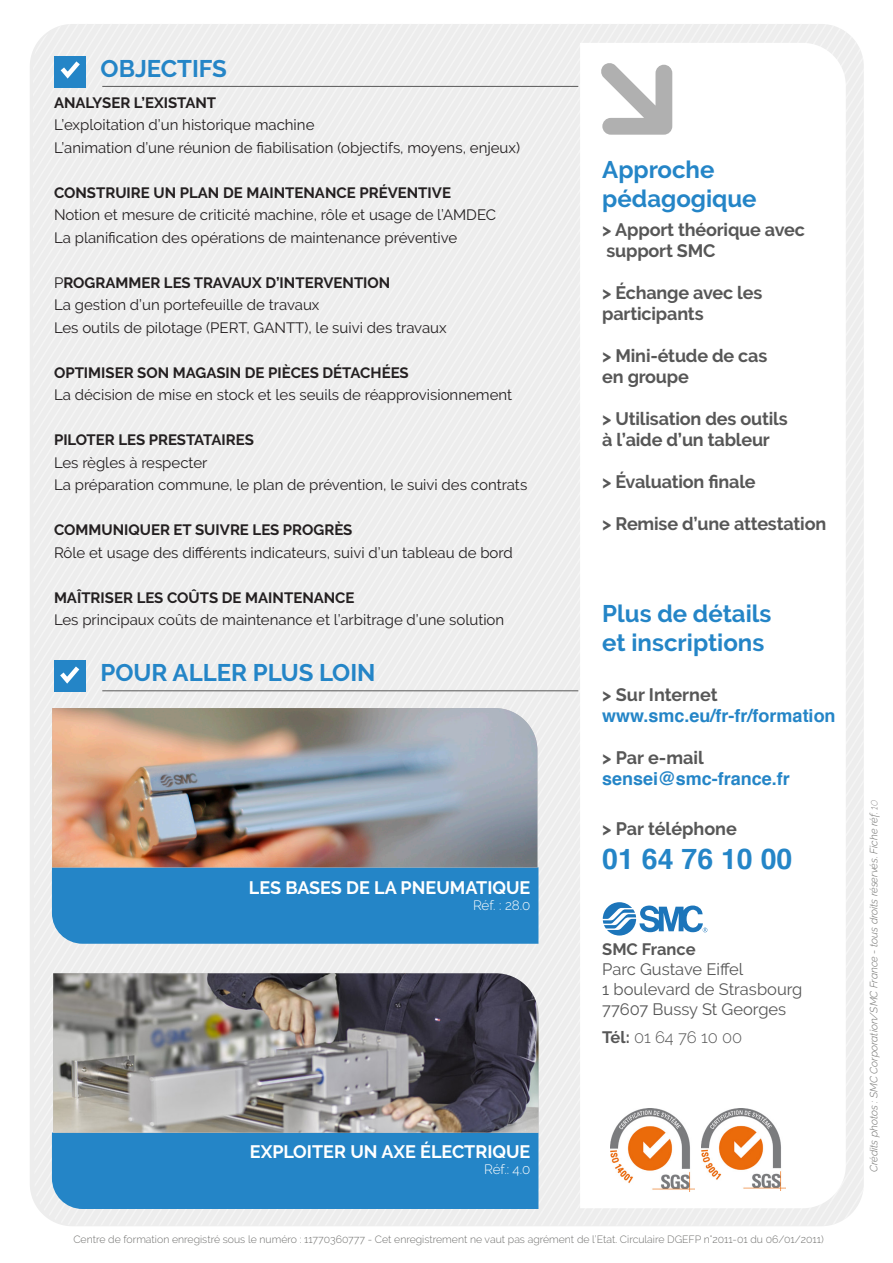
<style>
.page{position:relative;width:893px;height:1263px;background:#fff}
.page>*{position:absolute;margin:0;border:0;box-sizing:border-box;transform-origin:0 0}
.t1{font:700 28.5px "Helvetica";color:#2485c7}
.t2{font:700 24px/28.8px "Raleway";color:#2485c7}
.t3{font:700 18px/21px "Raleway";letter-spacing:-.01em;color:#575757}
.t4{font:700 18px "Raleway";color:#fff}
.t5{font:700 18px "Helvetica";color:#2485c7}
.t6{font:16.5px "Raleway";color:#575757}
.t7{font:300 16.5px "Raleway";color:#575757}
.t8{font:700 16.5px "Raleway";color:#575757}
.t9{font:15px "Raleway";color:#231f20}
.t10{font:700 15px "Raleway";color:#231f20}
.t11{font:300 13.5px "Raleway";letter-spacing:-.005em;color:#fff}
.t12{font:300 10.5px "Raleway";color:#70706e}
.t13{font:italic 300 10.5px "Raleway";color:#70706e}
.s1{font-weight:400}
.s2{font-weight:700}
.s3{font-weight:100;color:#231f20}
</style>
<div class="page">
<svg style="left:833px;top:26px;width:30px;height:31px"></svg>
<div style="left:541px;top:714px;width:323px;height:512px;background:#ededed"></div>
<div style="left:549px;top:727px;width:315px;height:499px;background:#ededed"></div>
<div style="left:557px;top:740px;width:307px;height:486px;background:#ededed"></div>
<div style="left:565px;top:753px;width:299px;height:473px;background:#ededed"></div>
<div style="left:574px;top:766px;width:290px;height:460px;background:#ededed"></div>
<div style="left:698px;top:964px;width:166px;height:262px;background:#ededed"></div>
<svg style="left:580px;top:43px;width:266px;height:1165px"></svg>
<svg style="left:600px;top:62px;width:72px;height:73px"></svg>
<svg style="left:603px;top:902px;width:104px;height:33px"></svg>
<img style="left:610px;top:1109px;width:84px;height:82px">
<img style="left:702px;top:1108px;width:84px;height:82px">
<div style="left:54px;top:660px;width:31px;height:32px;background:#2485c7"></div>
<div style="left:33px;top:24px;width:163px;height:257px;background:#ededed"></div>
<hr style="left:102px;top:86px;width:476px;height:1px;background:#575757">
<hr style="left:102px;top:690px;width:476px;height:1px;background:#575757">
<div style="left:52px;top:867px;width:486px;height:77px;background:#2485c7"></div>
<img style="left:52px;top:708px;width:485px;height:159px">
<div style="left:52px;top:1132px;width:486px;height:77px;background:#2485c7"></div>
<img style="left:53px;top:973px;width:485px;height:159px">
<svg style="left:60px;top:666px;width:20px;height:18px"></svg>
<p class="t2" style="left:101px;top:54px;width:128px">OBJECTIFS</p>
<p class="t10" style="left:54px;top:94px;width:164px">ANALYSER L’EXISTANT</p>
<p class="t9" style="left:54px;top:116px;width:262px">L’exploitation d’un historique machine</p>
<p class="t9" style="left:54px;top:139px;width:468px">L’animation d’une réunion de fiabilisation (objectifs, moyens, enjeux)</p>
<p class="t10" style="left:54px;top:184px;width:398px">CONSTRUIRE UN PLAN DE MAINTENANCE PRÉVENTIVE</p>
<p class="t9" style="left:54px;top:206px;width:444px">Notion et mesure de criticité machine, rôle et usage de l’AMDEC</p>
<p class="t9" style="left:54px;top:229px;width:405px">La planification des opérations de maintenance préventive</p>
<p class="t10" style="left:54px;top:274px;width:338px"><span class="s1">P</span>ROGRAMMER LES TRAVAUX D’INTERVENTION</p>
<p class="t9" style="left:54px;top:296px;width:267px">La gestion d’un portefeuille de travaux</p>
<p class="t9" style="left:54px;top:319px;width:394px">Les outils de pilotage (PERT, GANTT), le suivi des travaux</p>
<p class="t10" style="left:54px;top:364px;width:356px">OPTIMISER SON MAGASIN DE PIÈCES DÉTACHÉES</p>
<p class="t9" style="left:54px;top:386px;width:460px">La décision de mise en stock et les seuils de réapprovisionnement</p>
<p class="t10" style="left:54px;top:432px;width:201px">PILOTER LES PRESTATAIRES</p>
<p class="t9" style="left:54px;top:454px;width:155px">Les règles à respecter</p>
<p class="t9" style="left:54px;top:476px;width:475px">La préparation commune, le plan de prévention, le suivi des contrats</p>
<p class="t10" style="left:54px;top:522px;width:300px">COMMUNIQUER ET SUIVRE LES PROGRÈS</p>
<p class="t9" style="left:54px;top:544px;width:460px">Rôle et usage des différents indicateurs, suivi d’un tableau de bord</p>
<p class="t10" style="left:54px;top:589px;width:302px">MAÎTRISER LES COÛTS DE MAINTENANCE</p>
<p class="t9" style="left:54px;top:611px;width:452px">Les principaux coûts de maintenance et l’arbitrage d’une solution</p>
<p class="t2" style="left:101px;top:658px;width:277px">POUR ALLER PLUS LOIN</p>
<p class="t4" style="left:249px;top:877px;width:283px">LES BASES DE LA PNEUMATIQUE</p>
<p class="t11" style="left:473px;top:898px;width:59px">Réf. : 28.0</p>
<p class="t4" style="left:250px;top:1141px;width:282px">EXPLOITER UN AXE ÉLECTRIQUE</p>
<p class="t11" style="left:484px;top:1161px;width:48px">Réf.: 4.0</p>
<p class="t2" style="left:602px;top:155px;width:156px">Approche pédagogique</p>
<p class="t3" style="left:602px;top:219px;width:204px">&gt; Apport théorique avec</p>
<p class="t3" style="left:606px;top:240px;width:111px">support SMC</p>
<p class="t3" style="left:602px;top:282px;width:162px">&gt; Échange avec les participants</p>
<p class="t3" style="left:602px;top:345px;width:167px">&gt; Mini-étude de cas en groupe</p>
<p class="t3" style="left:602px;top:408px;width:187px">&gt; Utilisation des outils à l’aide d’un tableur</p>
<p class="t3" style="left:602px;top:471px;width:155px">&gt; Évaluation finale</p>
<p class="t3" style="left:602px;top:513px;width:225px">&gt; Remise d’une attestation</p>
<p class="t2" style="left:602px;top:599px;width:171px">Plus de détails et inscriptions</p>
<p class="t3" style="left:602px;top:684px;width:117px">&gt; Sur Internet</p>
<p class="t5" style="left:602px;top:701px;width:235px">www.smc.eu/fr-fr/formation</p>
<p class="t3" style="left:602px;top:747px;width:103px">&gt; Par e-mail</p>
<p class="t5" style="left:602px;top:764px;width:189px">sensei@smc-france.fr</p>
<p class="t3" style="left:602px;top:818px;width:136px">&gt; Par téléphone</p>
<p class="t1" style="left:602px;top:836px;width:192px">01 64 76 10 00</p>
<p class="t8" style="left:602px;top:940px;width:95px">SMC France</p>
<p class="t6" style="left:602px;top:960px;width:143px">Parc Gustave Eiffel</p>
<p class="t6" style="left:602px;top:979px;width:202px">1 boulevard de Strasbourg</p>
<p class="t6" style="left:602px;top:999px;width:185px">77607 Bussy St Georges</p>
<p class="t7" style="left:602px;top:1028px;width:141px"><span class="s2">Tél:</span> 01 64 76 10 00</p>
<p class="t12" style="left:73px;top:1233px;width:752px">Centre de formation enregistré sous le numéro : 11770360777 - Cet enregistrement ne vaut pas agrément de l’Etat. Circulaire DGEFP n°2011-01 du 06/01/2011)</p>
<p class="t13" style="left:868px;top:1172px;width:373px;rotate:-90deg">Crédits photos : SMC Corporation/SMC France - tous droits réservés. Fiche réf. <span class="s3">10</span></p>
</div>
